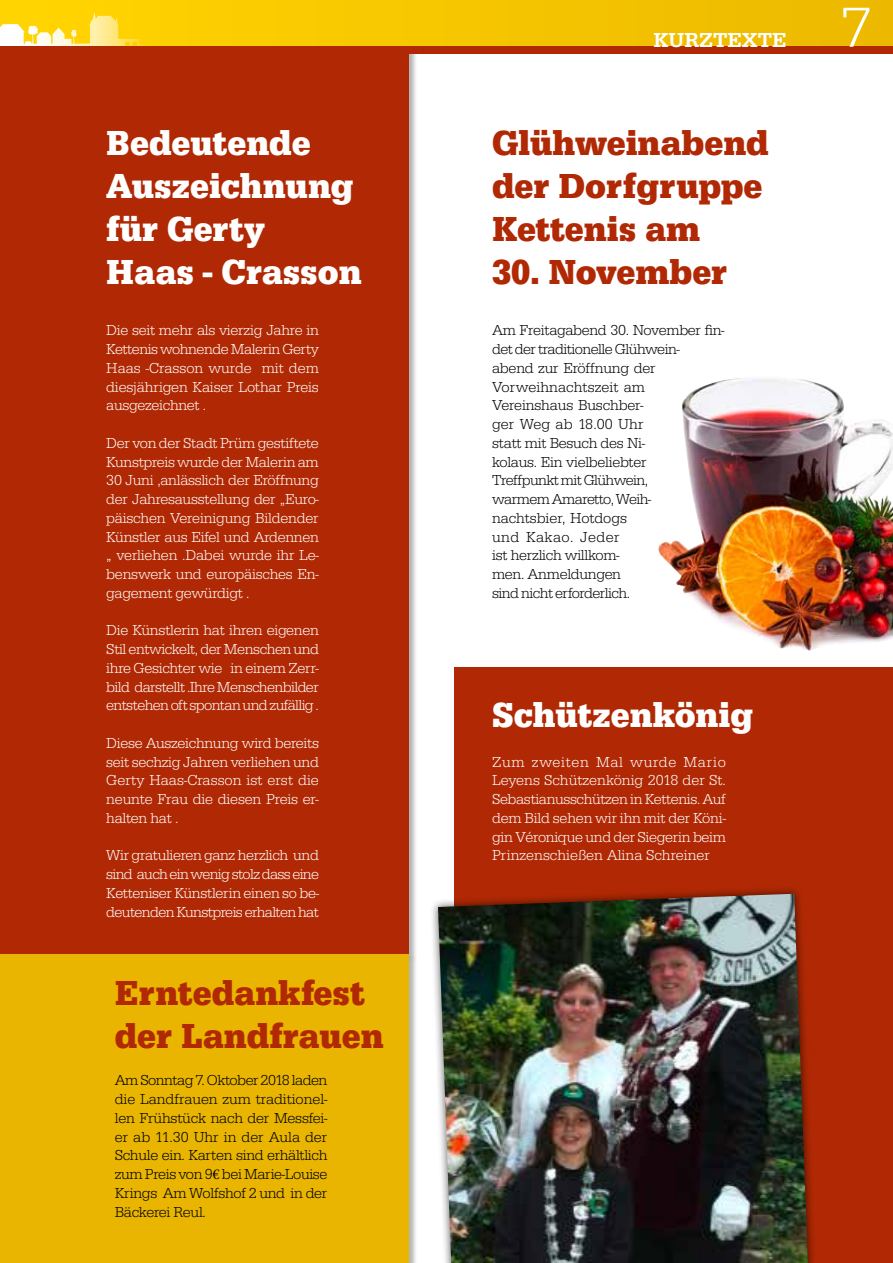
<style>
.page{position:relative;width:893px;height:1263px;background:#fff}
.page>*{position:absolute;margin:0;border:0;box-sizing:border-box;transform-origin:0 0}
.t1{font:58.5px "URW Egyptienne T Ligh";color:#fff}
.t2{font:36px/43.2px "URW Egyptienne T Bold Narr";color:#b02904}
.t3{font:36px/43.2px "URW Egyptienne T Bold Narr";color:#fff}
.t4{font:500 21px "URW Egyptienne T";color:#fff}
.t5{font:15px/18.8px "URW Egyptienne T Ligh";letter-spacing:-.02em;color:#fff;text-align:justify}
.t6{font:15px/18.8px "URW Egyptienne T Ligh";letter-spacing:-.02em;color:#000}
.s1{font-family:"Minion Pro"}
</style>
<div class="page">
<div style="left:0;top:0;width:417px;height:963px;background:#000;opacity:.3"></div>
<div style="left:0;top:0;width:408px;height:954px;background:#b02904"></div>
<div style="left:0;top:954px;width:417px;height:309px;background:#000;opacity:.3"></div>
<div style="left:0;top:954px;width:408px;height:309px;background:#e9b500"></div>
<div style="left:0;top:0;width:893px;height:47px;background:#f5c400"></div>
<svg style="left:0;top:3px;width:147px;height:44px"></svg>
<div style="left:0;top:47px;width:893px;height:7px;background:#b02904"></div>
<div style="left:454px;top:668px;width:439px;height:595px;background:#b02904"></div>
<div style="left:429px;top:885px;width:389px;height:378px;background:#000;opacity:.6"></div>
<img style="left:438px;top:894px;width:370px;height:369px">
<img style="left:658px;top:378px;width:235px;height:273px">
<h3 class="t4" style="left:653px;top:27px;width:135px">KURZTEXTE</h3>
<h2 class="t3" style="left:106px;top:121px;width:257px">Bedeutende<br>Auszeichnung für Gerty<br>Haas - Crasson</h2>
<h2 class="t2" style="left:492px;top:121px;width:278px">Glühweinabend der Dorfgruppe<br>Kettenis am</h2>
<h2 class="t2" style="left:492px;top:250px;width:237px">30. November</h2>
<p class="t5" style="left:106px;top:321px;width:214px">Die seit mehr als vierzig Jahre in Kettenis wohnende Malerin Gerty Haas -Crasson wurde mit dem diesjährigen Kaiser Lothar Preis ausgezeichnet .</p>
<p class="t5" style="left:106px;top:433px;width:214px">Der von der Stadt Prüm gestiftete Kunstpreis wurde der Malerin am 30 Juni ,anlässlich der Eröffnung der Jahresausstellung der „Euro&shy;päischen Vereinigung Bildender Künstler aus Eifel und Ardennen „ verliehen .Dabei wurde ihr Le&shy;benswerk und europäisches En&shy;gagement gewürdigt .</p>
<p class="t5" style="left:106px;top:621px;width:214px">Die Künstlerin hat ihren eigenen Stil entwickelt, der Menschen und ihre Gesichter wie in einem Zerr&shy;bild darstellt .Ihre Menschenbilder entstehen oft spontan und zufällig .</p>
<p class="t5" style="left:106px;top:733px;width:214px">Diese Auszeichnung wird bereits seit sechzig Jahren verliehen und Gerty Haas-Crasson ist erst die neunte Frau die diesen Preis er&shy;halten hat .</p>
<p class="t5" style="left:106px;top:846px;width:214px">Wir gratulieren ganz herzlich und sind auch ein wenig stolz dass eine Ketteniser Künstlerin einen so be&shy;deutenden Kunstpreis erhalten hat</p>
<h2 class="t2" style="left:115px;top:971px;width:270px">Erntedankfest der Landfrauen</h2>
<p class="t6" style="left:115px;top:1071px;width:214px;text-align:justify">Am Sonntag 7. Oktober 2018 laden die Landfrauen zum traditionel&shy;len Frühstück nach der Messfei&shy;er ab 11.30 Uhr in der Aula der Schule ein. Karten sind erhältlich zum Preis von 9<span class="s1">€</span> bei Marie-Louise Krings Am Wolfshof 2 und in der Bäckerei Reul.</p>
<p class="t6" style="left:492px;top:321px;width:234px">Am Freitagabend 30. November fin&shy;det der traditionelle Glühwein&shy;abend zur Eröffnung der<br>Vorweihnachtszeit am<br>Vereinshaus Buschber-<br>ger Weg ab 18.00 Uhr<br>statt mit Besuch des Ni-<br>kolaus. Ein vielbeliebter<br>Treffpunkt mit Glühwein,<br>warmem Amaretto, Weih&shy;nachtsbier, Hotdogs<br>und Kakao. Jeder<br>ist herzlich willkom-<br>men. Anmeldungen<br>sind nicht erforderlich.</p>
<h2 class="t3" style="left:492px;top:693px;width:262px">Schützenkönig</h2>
<p class="t5" style="left:492px;top:752px;width:235px">Zum zweiten Mal wurde Mario Leyens Schützenkönig 2018 der St.<br>Sebastianusschützen in Kettenis. Auf dem Bild sehen wir ihn mit der Köni&shy;gin Véronique und der Siegerin beim Prinzenschießen Alina Schreiner</p>
<h1 class="t1" style="left:840px;top:-6px;width:33px">7</h1>
</div>
